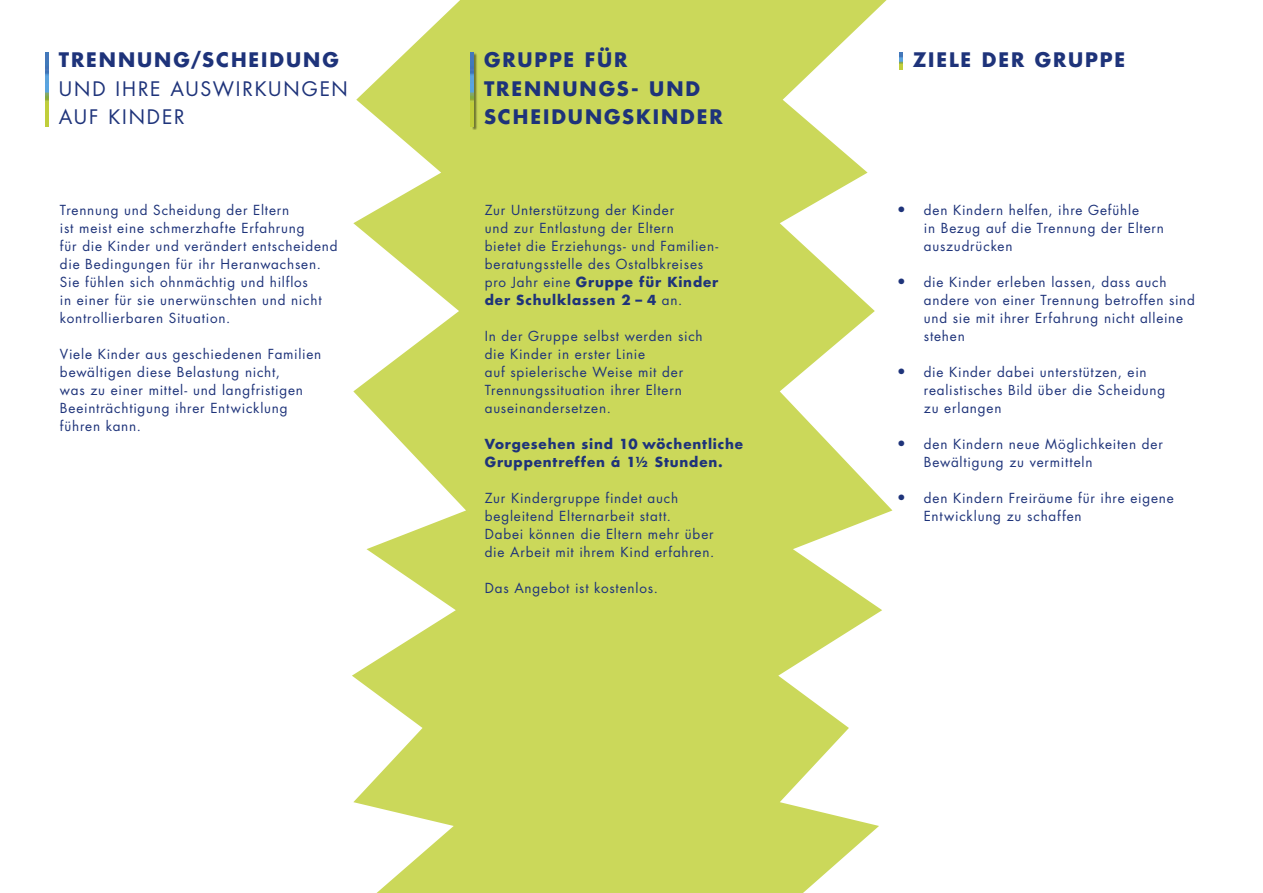
<style>
.page{position:relative;width:1263px;height:893px;background:#fff}
.page>*{position:absolute;margin:0;border:0;box-sizing:border-box;transform-origin:0 0}
.Titel_innen{font:700 19.5px/28.5px "Futura Std";letter-spacing:.1em;color:#1e337a}
.Titel_innen-2{font:19.5px/28.5px "Futura Std";letter-spacing:.095em;color:#1e337a}
.Fließtext{font:13.5px/18px "Futura Std";letter-spacing:.06em;color:#1e337a}
.Fließtext-2{font:700 13.5px/18px "Futura Std";letter-spacing:.06em;color:#1e337a}
.s1{font-weight:700}
.s2{font-weight:300;font-size:15px}
</style>
<div class="page">
<svg style="left:352px;top:0;width:160px;height:893px;fill:#cbd85a"></svg>
<svg style="left:512px;top:0;width:380px;height:893px;fill:#cbd85a"></svg>
<svg style="left:900px;top:52px;width:2px;height:17px"></svg>
<div style="left:614px;top:583px;width:164px;height:83px;background:#cbd85a"></div>
<img style="left:46px;top:52px;width:3px;height:74px">
<div style="left:472px;top:53px;width:5px;height:77px;background:#000;opacity:.5"></div>
<img style="left:471px;top:52px;width:3px;height:74px">
<h2 class="Titel_innen-2" style="left:59px;top:46px;width:290px"><span class="s1">TRENNUNG/SCHEIDUNG<br></span>UND IHRE AUSWIRKUNGEN<br>AUF KINDER</h2>
<h2 class="Titel_innen" style="left:484px;top:45px;width:240px">GRUPPE FÜR<br>TRENNUNGS- UND<br>SCHEIDUNGSKINDER</h2>
<p class="Fließtext" style="left:60px;top:201px;width:279px">Trennung und Scheidung der Eltern<br>ist meist eine schmerzhafte Erfahrung<br>für die Kinder und verändert entscheidend die Bedingungen für ihr Heranwachsen.<br>Sie fühlen sich ohnmächtig und hilflos<br>in einer für sie unerwünschten und nicht kontrollierbaren Situation.</p>
<p class="Fließtext" style="left:60px;top:345px;width:263px">Viele Kinder aus geschiedenen Familien bewältigen diese Belastung nicht,<br>was zu einer mittel- und langfristigen Beeinträchtigung ihrer Entwicklung führen kann.</p>
<p class="Fließtext" style="left:485px;top:201px;width:235px">Zur Unterstützung der Kinder<br>und zur Entlastung der Eltern<br>bietet die Erziehungs- und Familien&shy;beratungsstelle des Ostalbkreises pro Jahr eine <span class="s1">Gruppe für Kinder der Schulklassen 2 – 4</span> an.</p>
<p class="Fließtext" style="left:485px;top:327px;width:219px">In der Gruppe selbst werden sich die Kinder in erster Linie<br>auf spielerische Weise mit der<br>Trennungssituation ihrer Eltern auseinandersetzen.</p>
<p class="Fließtext-2" style="left:485px;top:435px;width:260px">Vorgesehen sind 10 wöchentliche<br>Gruppentreffen á 1½ Stunden.</p>
<p class="Fließtext" style="left:485px;top:489px;width:231px">Zur Kindergruppe findet auch begleitend Elternarbeit statt.<br>Dabei können die Eltern mehr über die Arbeit mit ihrem Kind erfahren.</p>
<p class="Fließtext" style="left:485px;top:579px;width:175px">Das Angebot ist kostenlos.</p>
<h2 class="Titel_innen" style="left:913px;top:45px;width:214px">ZIELE DER GRUPPE</h2>
<p class="Fließtext" style="left:924px;top:201px;width:242px;text-indent:-27px"><span class="s2">•</span> den Kindern helfen, ihre Gefühle<br>in Bezug auf die Trennung der Eltern auszudrücken</p>
<p class="Fließtext" style="left:924px;top:273px;width:273px;text-indent:-27px"><span class="s2">•</span> die Kinder erleben lassen, dass auch andere von einer Trennung betroffen sind und sie mit ihrer Erfahrung nicht alleine stehen</p>
<p class="Fließtext" style="left:924px;top:363px;width:243px;text-indent:-27px"><span class="s2">•</span> die Kinder dabei unterstützen, ein realistisches Bild über die Scheidung zu erlangen</p>
<p class="Fließtext" style="left:924px;top:435px;width:241px;text-indent:-27px"><span class="s2">•</span> den Kindern neue Möglichkeiten der<br>Bewältigung zu vermitteln</p>
<p class="Fließtext" style="left:924px;top:489px;width:251px;text-indent:-27px"><span class="s2">•</span> den Kindern Freiräume für ihre eigene<br>Entwicklung zu schaffen</p>
</div>
